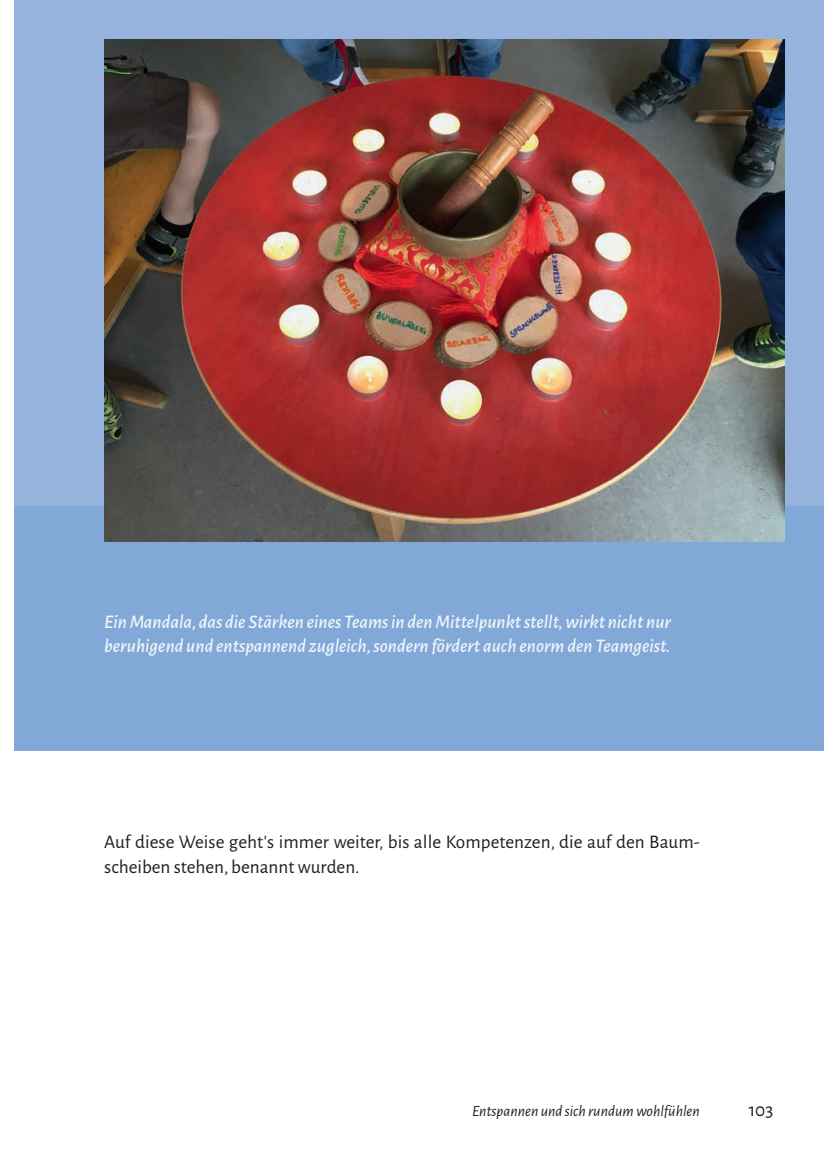
<style>
.page{position:relative;width:824px;height:1171px;background:#fff}
.page>*{position:absolute;margin:0;border:0;box-sizing:border-box;transform-origin:0 0}
.t1{font:italic 500 19.25px/24.5px "Alegreya Sans";color:#f0f5fa}
.t2{font:19.25px/24.5px "Alegreya Sans";letter-spacing:.005em;color:#231f20}
.t3{font:italic 15.75px "Alegreya Sans";color:#231f20}
</style>
<div class="page">
<div style="left:15px;top:0;width:808px;height:750px;background:#82a8d8"></div>
<div style="left:15px;top:0;width:808px;height:505px;background:#95b3dd"></div>
<img style="left:104px;top:39px;width:680px;height:503px">
<p class="t1" style="left:104px;top:608px;width:568px">Ein Mandala, das die Stärken eines Teams in den Mittelpunkt stellt, wirkt nicht nur beruhigend und entspannend zugleich, sondern fördert auch enorm den Teamgeist.</p>
<p class="t2" style="left:104px;top:829px;width:597px">Auf diese Weise geht’s immer weiter, bis alle Kompetenzen, die auf den Baum&shy;scheiben stehen, benannt wurden.</p>
<p class="t3" style="left:472px;top:1100px;width:229px">Entspannen und sich rundum wohlfühlen</p>
<p class="t2" style="left:748px;top:1096px;width:26px">103</p>
</div>
